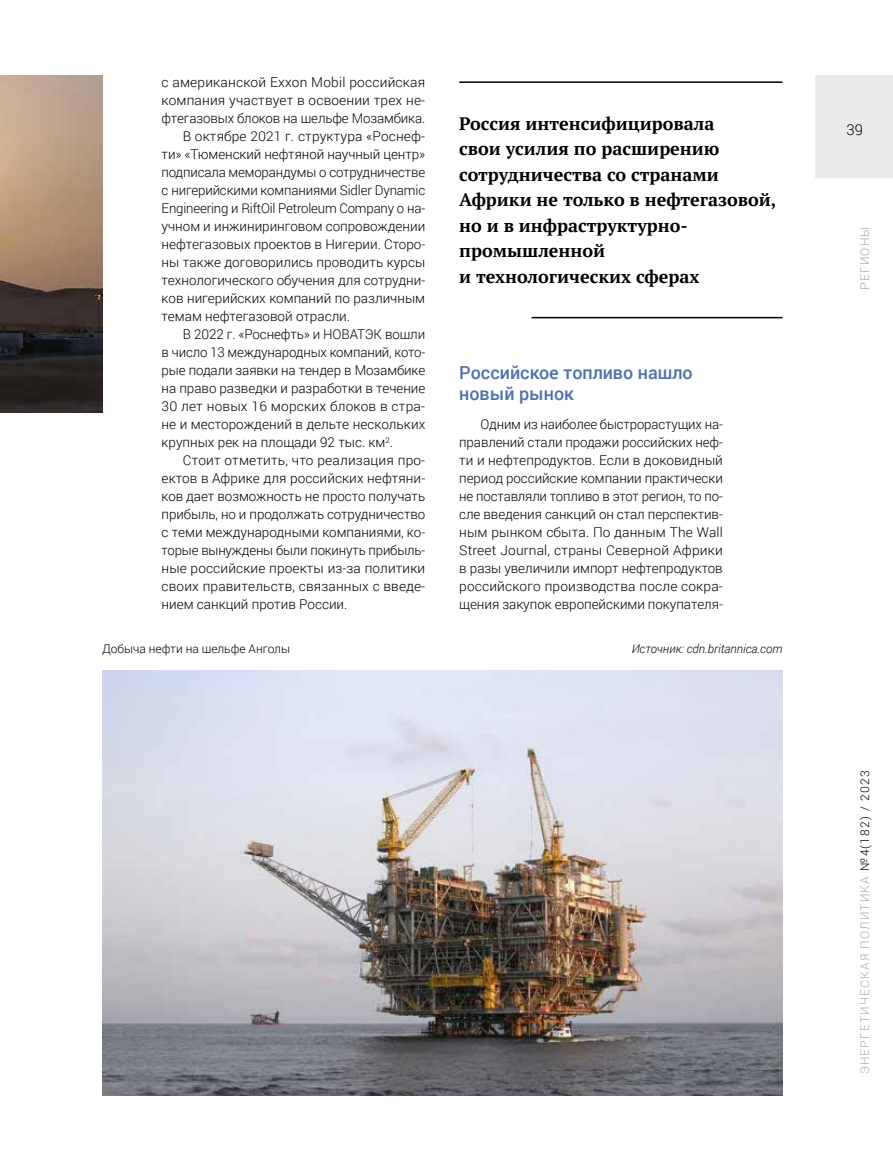
<style>
.page{position:relative;width:893px;height:1170px;background:#fff}
.page>*{position:absolute;margin:0;border:0;box-sizing:border-box;transform-origin:0 0}
.t1{font:700 18px/25.5px "PT Serif";color:#000}
.t2{font:500 18px/21.6px "Roboto";color:#4e71aa}
.t3{font:300 15px "Roboto";color:#000}
.t4{font:300 13.5px/18px "Roboto";color:#000;text-align:justify}
.t5{font:300 12px "Roboto";letter-spacing:.1em;color:#aaa}
.t6{font:italic 300 12px "Roboto";color:#000}
.t7{font:300 12px "Roboto";color:#000}
.t8{font:300 12px "Roboto";letter-spacing:.1em;color:#a8a8a8}
.s1{color:#000}
</style>
<div class="page">
<div style="left:815px;top:76px;width:78px;height:102px;background:#ebebeb"></div>
<img style="left:0;top:76px;width:102px;height:337px">
<hr style="left:459px;top:81px;width:323px;height:2px;background:#000">
<hr style="left:531px;top:317px;width:251px;height:1px;background:#000">
<img style="left:102px;top:670px;width:680px;height:425px">
<p class="t4" style="left:162px;top:73px;width:265px">с американской Exxon Mobil российская</p>
<p class="t4" style="left:162px;top:91px;width:265px">компания участвует в освоении трех не-</p>
<p class="t4" style="left:162px;top:109px;width:265px">фтегазовых блоков на шельфе Мозамбика.</p>
<p class="t4" style="left:183px;top:127px;width:244px">В октябре 2021 г. структура «Роснеф-</p>
<p class="t4" style="left:162px;top:145px;width:265px">ти» «Тюменский нефтяной научный центр»</p>
<p class="t4" style="left:162px;top:163px;width:265px">подписала меморандумы о сотрудничестве</p>
<p class="t4" style="left:162px;top:181px;width:265px">с нигерийскими компаниями Sidler Dynamic</p>
<p class="t4" style="left:162px;top:199px;width:265px">Engineering и RiftOil Petroleum Company о на-</p>
<p class="t4" style="left:162px;top:217px;width:265px">учном и инжиниринговом сопровождении</p>
<p class="t4" style="left:162px;top:235px;width:265px">нефтегазовых проектов в Нигерии. Сторо-</p>
<p class="t4" style="left:162px;top:253px;width:265px">ны также договорились проводить курсы</p>
<p class="t4" style="left:162px;top:271px;width:265px">технологического обучения для сотрудни-</p>
<p class="t4" style="left:162px;top:289px;width:265px">ков нигерийских компаний по различным</p>
<p class="t4" style="left:162px;top:307px;width:190px">темам нефтегазовой отрасли.</p>
<p class="t4" style="left:183px;top:325px;width:244px">В 2022 г. «Роснефть» и НОВАТЭК вошли</p>
<p class="t4" style="left:162px;top:343px;width:265px">в число 13 международных компаний, кото-</p>
<p class="t4" style="left:162px;top:361px;width:265px">рые подали заявки на тендер в Мозамбике</p>
<p class="t4" style="left:162px;top:379px;width:265px">на право разведки и разработки в течение</p>
<p class="t4" style="left:162px;top:397px;width:265px">30 лет новых 16 морских блоков в стра-</p>
<p class="t4" style="left:162px;top:415px;width:265px">не и месторождений в дельте нескольких</p>
<p class="t4" style="left:162px;top:433px;width:233px">крупных рек на площади 92 тыс. км<sup>2</sup>.</p>
<p class="t4" style="left:183px;top:451px;width:244px">Стоит отметить, что реализация про-</p>
<p class="t4" style="left:162px;top:469px;width:265px">ектов в Африке для российских нефтяни-</p>
<p class="t4" style="left:162px;top:487px;width:265px">ков дает возможность не просто получать</p>
<p class="t4" style="left:162px;top:505px;width:265px">прибыль, но и продолжать сотрудничество</p>
<p class="t4" style="left:162px;top:523px;width:265px">с теми международными компаниями, ко-</p>
<p class="t4" style="left:162px;top:541px;width:265px">торые вынуждены были покинуть прибыль-</p>
<p class="t4" style="left:162px;top:559px;width:265px">ные российские проекты из-за политики</p>
<p class="t4" style="left:162px;top:577px;width:265px">своих правительств, связанных с введе-</p>
<p class="t4" style="left:162px;top:595px;width:187px">нием санкций против России.</p>
<h1 class="t1" style="left:459px;top:110px;width:319px">Россия интенсифицировала<br>свои усилия по расширению сотрудничества со странами<br>Африки не только в нефтегазовой, но и в инфраструктурно&shy;промышленной<br>и технологических сферах</h1>
<h1 class="t2" style="left:459px;top:361px;width:235px">Российское топливо нашло новый рынок</h1>
<p class="t4" style="left:459px;top:415px;width:265px;text-indent:21px">Одним из наиболее быстрорастущих на&shy;правлений стали продажи российских неф&shy;ти и нефтепродуктов. Если в доковидный период российские компании практически не поставляли топливо в этот регион, то по&shy;сле введения санкций он стал перспектив&shy;ным рынком сбыта. По данным The Wall Street Journal, страны Северной Африки в разы увеличили импорт нефтепродуктов российского производства после сокра&shy;щения закупок европейскими покупателя-</p>
<p class="t7" style="left:102px;top:640px;width:190px">Добыча нефти на шельфе Анголы</p>
<p class="t6" style="left:632px;top:640px;width:152px">Источник: cdn.britannica.com</p>
<p class="t3" style="left:847px;top:119px;width:18px">39</p>
<p class="t8" style="left:856px;top:290px;width:65px;rotate:-90deg">РЕГИОНЫ</p>
<p class="t5" style="left:856px;top:1074px;width:305px;rotate:-90deg">ЭНЕРГЕТИЧЕСКАЯ ПОЛИТИКА <span class="s1">№4(182) / 2023</span></p>
</div>
